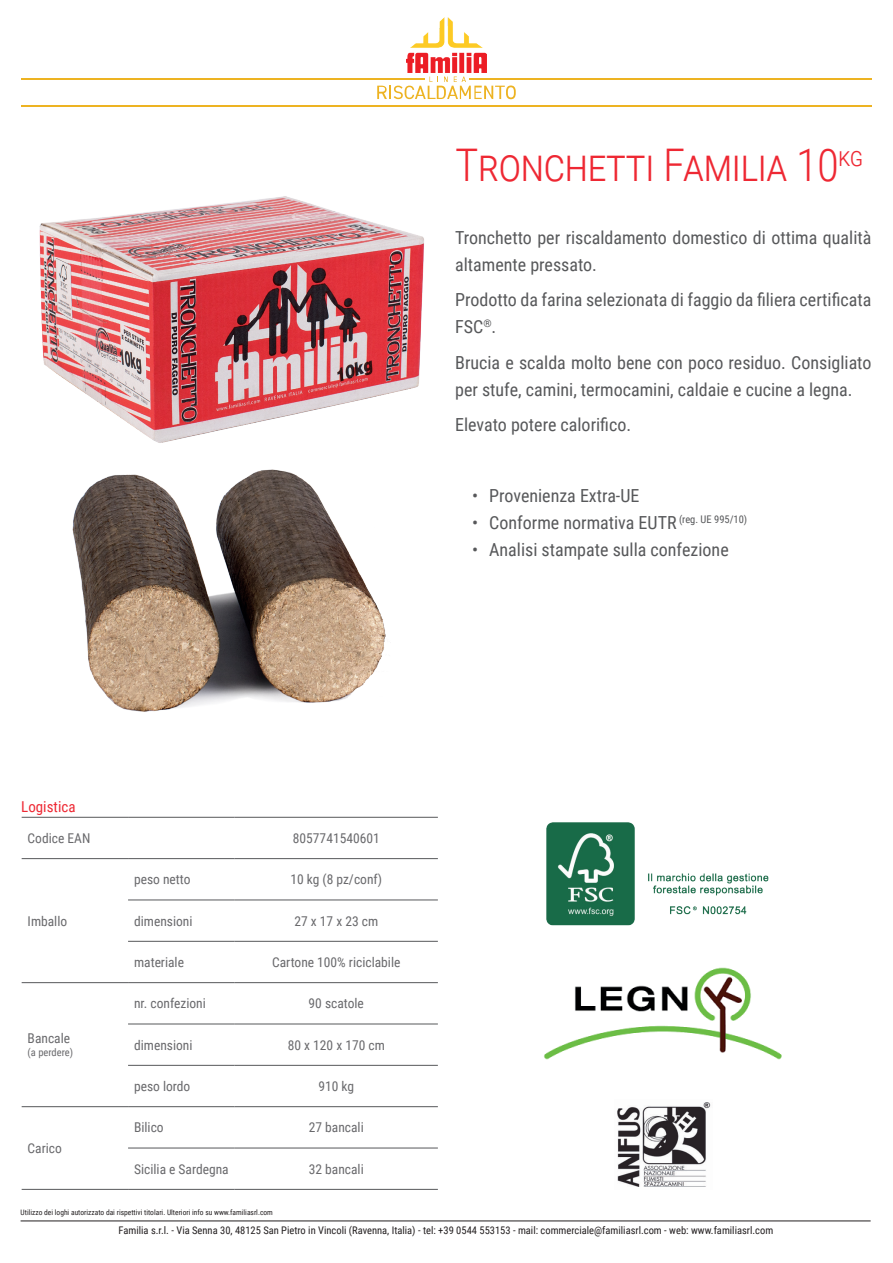
<style>
.page{position:relative;width:893px;height:1263px;background:#fff}
.page>*{position:absolute;margin:0;border:0;box-sizing:border-box;transform-origin:0 0}
.t1{font:300 45px "Roboto Condensed";letter-spacing:-.02em;color:#ee2833}
.t2{font:18px/27px "Roboto Condensed";color:#57585a}
.t3{font:15px "Roboto Condensed";color:#ee2833}
.t4{font:13.5px "Roboto Condensed";color:#69696c}
.t5{font:10.5px "Roboto Condensed";color:#231f20}
.t6{font:10.5px "Roboto Condensed";color:#69696c}
.t7{font:7.5px "Roboto Condensed";color:#231f20}
</style>
<div class="page">
<img style="left:406px;top:17px;width:81px;height:56px">
<hr style="left:21px;top:1221px;width:850px;height:1px;background:#231f20">
<svg style="left:377px;top:77px;width:139px;height:22px"></svg>
<hr style="left:21px;top:78px;width:404px;height:2px;background:#edb322">
<hr style="left:21px;top:105px;width:851px;height:1px;background:#edb322">
<hr style="left:469px;top:78px;width:403px;height:2px;background:#edb322">
<img style="left:617px;top:1102px;width:94px;height:85px">
<img style="left:544px;top:967px;width:238px;height:93px">
<hr style="left:22px;top:817px;width:106px;height:1px;background:#57585a">
<hr style="left:128px;top:817px;width:107px;height:1px;background:#57585a">
<hr style="left:235px;top:817px;width:203px;height:1px;background:#57585a">
<hr style="left:22px;top:1189px;width:106px;height:1px;background:#57585a">
<hr style="left:128px;top:1189px;width:107px;height:1px;background:#57585a">
<hr style="left:235px;top:1189px;width:203px;height:1px;background:#57585a">
<hr style="left:22px;top:858px;width:106px;height:1px;background:#57585a">
<hr style="left:128px;top:858px;width:107px;height:1px;background:#57585a">
<hr style="left:235px;top:858px;width:203px;height:1px;background:#57585a">
<hr style="left:128px;top:900px;width:107px;height:1px;background:#57585a">
<hr style="left:235px;top:900px;width:203px;height:1px;background:#57585a">
<hr style="left:128px;top:941px;width:107px;height:1px;background:#57585a">
<hr style="left:235px;top:941px;width:203px;height:1px;background:#57585a">
<hr style="left:22px;top:982px;width:106px;height:1px;background:#57585a">
<hr style="left:128px;top:982px;width:107px;height:1px;background:#57585a">
<hr style="left:235px;top:982px;width:203px;height:1px;background:#57585a">
<hr style="left:128px;top:1024px;width:107px;height:1px;background:#57585a">
<hr style="left:235px;top:1024px;width:203px;height:1px;background:#57585a">
<hr style="left:128px;top:1065px;width:107px;height:1px;background:#57585a">
<hr style="left:235px;top:1065px;width:203px;height:1px;background:#57585a">
<hr style="left:22px;top:1106px;width:106px;height:1px;background:#57585a">
<hr style="left:128px;top:1106px;width:107px;height:1px;background:#57585a">
<hr style="left:235px;top:1106px;width:203px;height:1px;background:#57585a">
<hr style="left:128px;top:1148px;width:107px;height:1px;background:#57585a">
<hr style="left:235px;top:1148px;width:203px;height:1px;background:#57585a">
<img style="left:39px;top:196px;width:385px;height:247px">
<img style="left:546px;top:823px;width:223px;height:102px">
<img style="left:72px;top:469px;width:314px;height:243px">
<h1 class="t1" style="left:455px;top:133px;width:409px">Tronchetti Familia 10<sup>kg</sup></h1>
<p class="t2" style="left:455px;top:223px;width:418px">Tronchetto per riscaldamento domestico di ottima qualità altamente pressato.</p>
<p class="t2" style="left:455px;top:286px;width:418px">Prodotto da farina selezionata di faggio da filiera certificata<br>FSC<sup>®</sup>.</p>
<p class="t2" style="left:455px;top:348px;width:418px">Brucia e scalda molto bene con poco residuo. Consigliato per stufe, camini, termocamini, caldaie e cucine a legna.</p>
<p class="t2" style="left:455px;top:411px;width:177px">Elevato potere calorifico.</p>
<p class="t2" style="left:472px;top:482px;width:169px">• Provenienza Extra-UE</p>
<p class="t2" style="left:472px;top:509px;width:277px">• Conforme normativa EUTR <sup>(reg.</sup> <sup>UE</sup> <sup>995/10)</sup></p>
<p class="t2" style="left:472px;top:536px;width:258px">• Analisi stampate sulla confezione</p>
<p class="t3" style="left:21px;top:796px;width:56px">Logistica</p>
<p class="t4" style="left:28px;top:829px;width:64px">Codice EAN</p>
<p class="t4" style="left:293px;top:829px;width:88px">8057741540601</p>
<p class="t4" style="left:28px;top:911px;width:41px">Imballo</p>
<p class="t4" style="left:28px;top:1029px;width:44px">Bancale</p>
<p class="t6" style="left:28px;top:1045px;width:47px">(a perdere)</p>
<p class="t4" style="left:28px;top:1139px;width:36px">Carico</p>
<p class="t4" style="left:134px;top:870px;width:58px">peso netto</p>
<p class="t4" style="left:290px;top:870px;width:93px">10 kg (8 pz/conf)</p>
<p class="t4" style="left:134px;top:911px;width:60px">dimensioni</p>
<p class="t4" style="left:294px;top:911px;width:85px">27 x 17 x 23 cm</p>
<p class="t4" style="left:134px;top:953px;width:51px">materiale</p>
<p class="t4" style="left:272px;top:953px;width:130px">Cartone 100% riciclabile</p>
<p class="t4" style="left:134px;top:994px;width:73px">nr. confezioni</p>
<p class="t4" style="left:309px;top:994px;width:57px">90 scatole</p>
<p class="t4" style="left:134px;top:1035px;width:60px">dimensioni</p>
<p class="t4" style="left:288px;top:1035px;width:99px">80 x 120 x 170 cm</p>
<p class="t4" style="left:134px;top:1077px;width:58px">peso lordo</p>
<p class="t4" style="left:318px;top:1077px;width:37px">910 kg</p>
<p class="t4" style="left:134px;top:1118px;width:31px">Bilico</p>
<p class="t4" style="left:309px;top:1118px;width:56px">27 bancali</p>
<p class="t4" style="left:134px;top:1159px;width:96px">Sicilia e Sardegna</p>
<p class="t4" style="left:309px;top:1159px;width:56px">32 bancali</p>
<p class="t7" style="left:21px;top:1207px;width:254px">Utilizzo dei loghi autorizzato dai rispettivi titolari. Ulteriori info su www.familiasrl.com</p>
<p class="t5" style="left:119px;top:1222px;width:656px">Familia s.r.l. - Via Senna 30, 48125 San Pietro in Vincoli (Ravenna, Italia) - tel: +39 0544 553153 - mail: commerciale@familiasrl.com - web: www.familiasrl.com</p>
</div>
